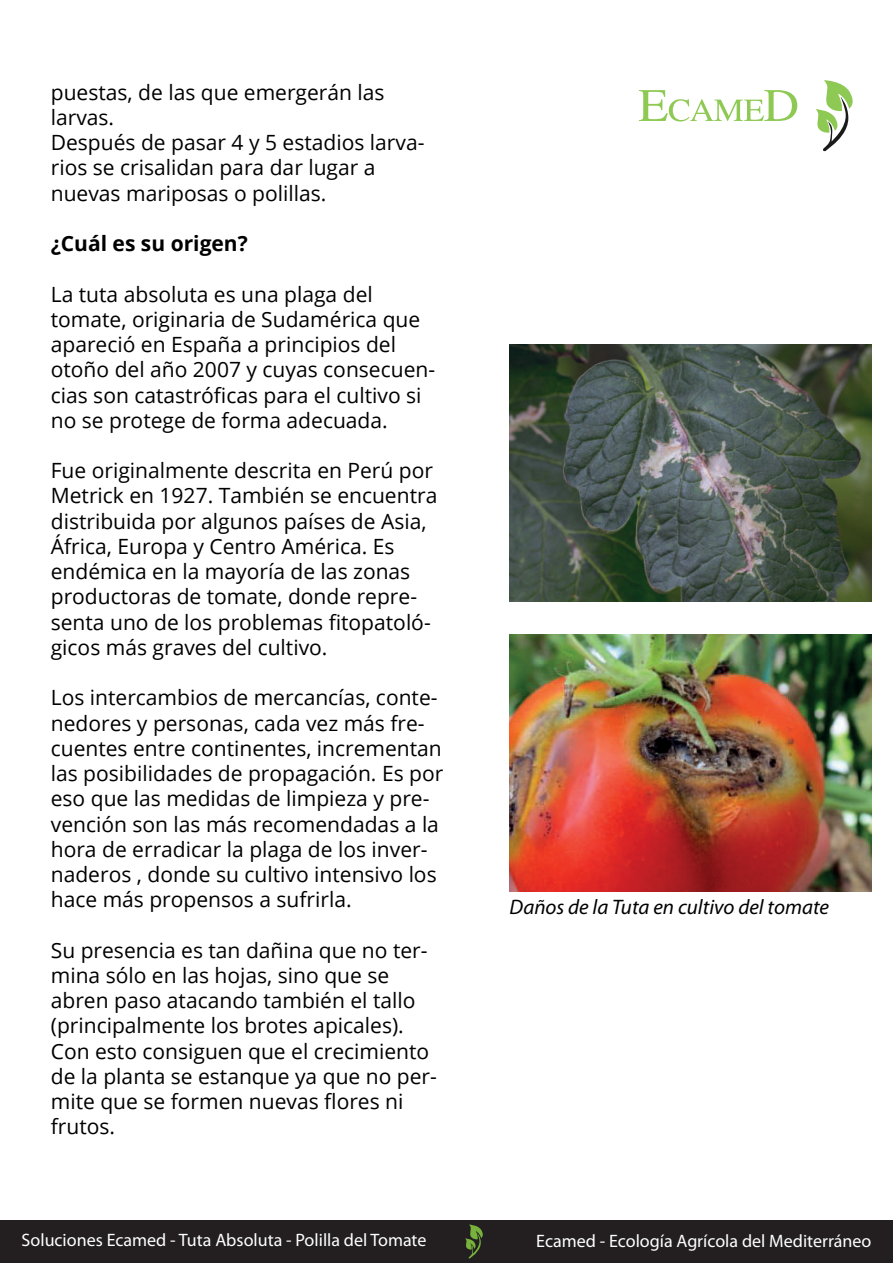
<style>
.page{position:relative;width:893px;height:1263px;background:#fff}
.page>*{position:absolute;margin:0;border:0;box-sizing:border-box;transform-origin:0 0}
.t1{font:21px/25.2px "Open Sans";color:#000001}
.t2{font:italic 21px "Myriad Pro";color:#000001}
.t3{font:700 21px "Open Sans";color:#000001}
.t4{font:18px "Myriad Pro";color:#fff}
</style>
<div class="page">
<svg style="left:816px;top:80px;width:37px;height:71px"></svg>
<svg style="left:639px;top:90px;width:158px;height:31px"></svg>
<img style="left:509px;top:344px;width:363px;height:257px">
<img style="left:509px;top:634px;width:363px;height:258px">
<div style="left:0;top:1220px;width:893px;height:43px;background:#231f20"></div>
<svg style="left:465px;top:1224px;width:18px;height:34px"></svg>
<p class="t1" style="left:51px;top:79px;width:375px">puestas, de las que emergerán las larvas.<br>Después de pasar 4 y 5 estadios larva&shy;rios se crisalidan para dar lugar a nuevas mariposas o polillas.</p>
<p class="t3" style="left:51px;top:229px;width:199px">¿Cuál es su origen?</p>
<p class="t1" style="left:51px;top:281px;width:386px">La tuta absoluta es una plaga del tomate, originaria de Sudamérica que apareció en España a principios del otoño del año 2007 y cuyas consecuen&shy;cias son catastróficas para el cultivo si no se protege de forma adecuada.</p>
<p class="t1" style="left:51px;top:457px;width:388px">Fue originalmente descrita en Perú por Metrick en 1927. También se encuentra distribuida por algunos países de Asia, África, Europa y Centro América. Es endémica en la mayoría de las zonas productoras de tomate, donde repre&shy;senta uno de los problemas fitopatoló&shy;gicos más graves del cultivo.</p>
<p class="t1" style="left:51px;top:685px;width:394px">Los intercambios de mercancías, conte&shy;nedores y personas, cada vez más fre&shy;cuentes entre continentes, incrementan las posibilidades de propagación. Es por eso que las medidas de limpieza y pre&shy;vención son las más recomendadas a la hora de erradicar la plaga de los inver&shy;naderos , donde su cultivo intensivo los hace más propensos a sufrirla.</p>
<p class="t1" style="left:51px;top:937px;width:388px">Su presencia es tan dañina que no ter&shy;mina sólo en las hojas, sino que se abren paso atacando también el tallo (principalmente los brotes apicales).<br>Con esto consiguen que el crecimiento de la planta se estanque ya que no per&shy;mite que se formen nuevas flores ni frutos.</p>
<p class="t2" style="left:509px;top:894px;width:321px">Daños de la Tuta en cultivo del tomate</p>
<p class="t4" style="left:22px;top:1228px;width:406px">Soluciones Ecamed - Tuta Absoluta - Polilla del Tomate</p>
<p class="t4" style="left:536px;top:1230px;width:337px">Ecamed - Ecología Agrícola del Mediterráneo</p>
</div>
